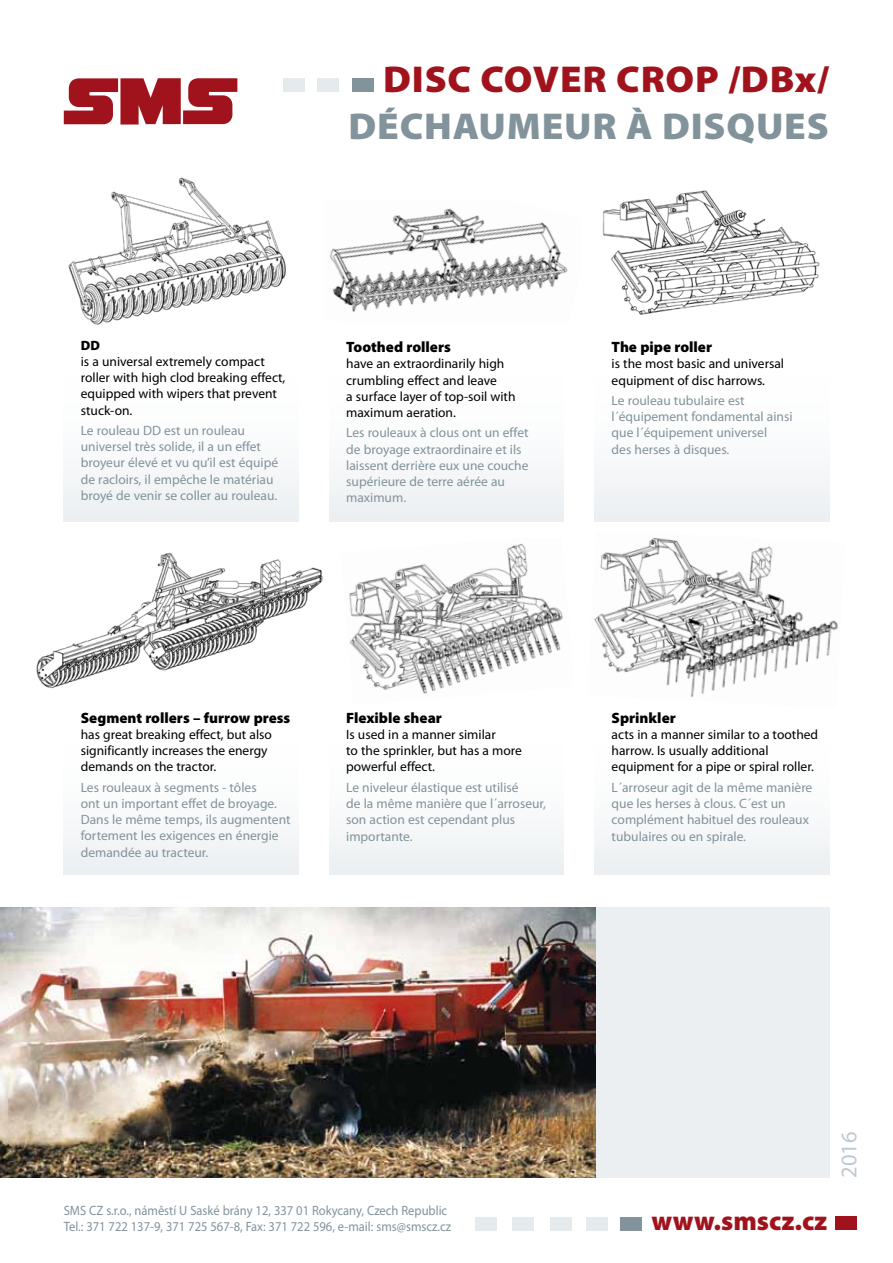
<style>
.page{position:relative;width:893px;height:1263px;background:#fff}
.page>*{position:absolute;margin:0;border:0;box-sizing:border-box;transform-origin:0 0}
.t1{font:900 37.5px "Myriad Pro";letter-spacing:.02em;color:#a1131c;scale:1.05 1}
.t2{font:900 37.5px "Myriad Pro";letter-spacing:.02em;color:#82939c;scale:1.05 1}
.t3{font:900 27px "Myriad Pro";color:#a1131c}
.t4{font:22.5px "Myriad Pro";color:#bfc9cf}
.t5{font:900 15px "Myriad Pro";color:#000}
.t6{font:13.5px/16.2px "Myriad Pro";color:#82939c}
.t7{font:13.5px/16.2px "Myriad Pro";color:#000}
.t8{font:13.5px/16.2px "Myriad Pro";color:#82939c;scale:.93 1}
.t9{font:900 13.5px "Myriad Pro";color:#000}
</style>
<div class="page">
<div style="left:538px;top:907px;width:291px;height:271px;background:#ebeff1"></div>
<img style="left:602px;top:190px;width:218px;height:125px">
<img style="left:329px;top:208px;width:239px;height:104px">
<img style="left:594px;top:537px;width:244px;height:160px">
<img style="left:349px;top:543px;width:214px;height:151px">
<img style="left:36px;top:513px;width:287px;height:176px">
<img style="left:68px;top:177px;width:218px;height:148px">
<div style="left:64px;top:340px;width:234px;height:182px;background:linear-gradient(to right,#f9fafa,#f9fafa)"></div>
<div style="left:329px;top:340px;width:235px;height:182px;background:linear-gradient(to right,#f9fafa,#f9fafa)"></div>
<div style="left:595px;top:340px;width:234px;height:182px;background:linear-gradient(to right,#f9fafa,#f9fafa)"></div>
<div style="left:64px;top:710px;width:234px;height:165px;background:linear-gradient(to right,#f9fafb,#f9fafb)"></div>
<div style="left:329px;top:710px;width:235px;height:165px;background:linear-gradient(to right,#f9fafb,#f9fafb)"></div>
<div style="left:595px;top:710px;width:234px;height:165px;background:linear-gradient(to right,#f9fafb,#f9fafb)"></div>
<img style="left:0;top:907px;width:595px;height:271px">
<div style="left:835px;top:1216px;width:21px;height:14px;background:#a1131c"></div>
<div style="left:620px;top:1217px;width:22px;height:14px;background:#82939c"></div>
<div style="left:513px;top:1217px;width:21px;height:14px;background:#e5eaec"></div>
<div style="left:550px;top:1217px;width:21px;height:14px;background:#e5eaec"></div>
<div style="left:475px;top:1217px;width:21px;height:14px;background:#e5eaec"></div>
<div style="left:586px;top:1217px;width:21px;height:14px;background:#e5eaec"></div>
<div style="left:318px;top:78px;width:21px;height:14px;background:#e5eaec"></div>
<div style="left:352px;top:78px;width:21px;height:14px;background:#82939c"></div>
<div style="left:283px;top:78px;width:21px;height:14px;background:#e5eaec"></div>
<svg style="left:64px;top:78px;width:173px;height:47px"></svg>
<h1 class="t1" style="left:383px;top:58px;width:247px">Disc Cover CRO</h1>
<h1 class="t1" style="left:695px;top:58px;width:129px">P /DBx/</h1>
<h1 class="t2" style="left:348px;top:105px;width:455px">Déchaumeur à disques</h1>
<p class="t9" style="left:81px;top:337px;width:21px">DD</p>
<p class="t7" style="left:81px;top:353px;width:206px">is a universal extremely compact roller with high clod breaking effect, equipped with wipers that prevent stuck-on.</p>
<p class="t6" style="left:81px;top:422px;width:199px">Le rouleau DD est un rouleau universel très solide, il a un effet broyeur élevé et vu qu’il est équipé de racloirs, il empêche le matériau broyé de venir se coller au rouleau.</p>
<p class="t5" style="left:346px;top:339px;width:106px">Toothed rollers</p>
<p class="t7" style="left:346px;top:355px;width:171px">have an extraordinarily high crumbling effect and leave<br>a surface layer of top-soil with maximum aeration.</p>
<p class="t6" style="left:346px;top:424px;width:184px">Les rouleaux à clous ont un effet de broyage extraordinaire et ils laissent derrière eux une couche supérieure de terre aérée au maximum.</p>
<p class="t5" style="left:612px;top:339px;width:102px">The pipe roller</p>
<p class="t7" style="left:612px;top:355px;width:174px">is the most basic and universal equipment of disc harrows.</p>
<p class="t6" style="left:612px;top:392px;width:182px">Le rouleau tubulaire est l´équipement fondamental ainsi que l´équipement universel<br>des herses à disques.</p>
<p class="t5" style="left:81px;top:709px;width:211px">Segment rollers – furrow press</p>
<p class="t7" style="left:81px;top:726px;width:193px">has great breaking effect, but also significantly increases the energy demands on the tractor.</p>
<p class="t6" style="left:81px;top:779px;width:211px">Les rouleaux à segments - tôles<br>ont un important effet de broyage.<br>Dans le même temps, ils augmentent fortement les exigences en énergie demandée au tracteur.</p>
<p class="t5" style="left:346px;top:709px;width:97px">Flexible shear</p>
<p class="t7" style="left:346px;top:726px;width:177px">Is used in a manner similar<br>to the sprinkler, but has a more powerful effect.</p>
<p class="t6" style="left:346px;top:779px;width:201px">Le niveleur élastique est utilisé<br>de la même manière que l´arroseur, son action est cependant plus importante.</p>
<p class="t5" style="left:612px;top:709px;width:66px">Sprinkler</p>
<p class="t7" style="left:612px;top:726px;width:208px">acts in a manner similar to a toothed harrow. Is usually additional equipment for a pipe or spiral roller.</p>
<p class="t6" style="left:612px;top:779px;width:202px">L´arroseur agit de la même manière que les herses à clous. C´est un complément habituel des rouleaux tubulaires ou en spirale.</p>
<p class="t8" style="left:64px;top:1202px;width:418px">SMS CZ s.r.o., náměstí U Saské brány 12, 337 01 Rokycany, Czech Republic<br>Tel.: 371 722 137-9, 371 725 567-8, Fax: 371 722 596, e-mail: sms@smscz.cz</p>
<h2 class="t3" style="left:651px;top:1206px;width:177px">www.smscz.cz</h2>
<h3 class="t4" style="left:835px;top:1178px;width:48px;rotate:-90deg">2016</h3>
</div>
